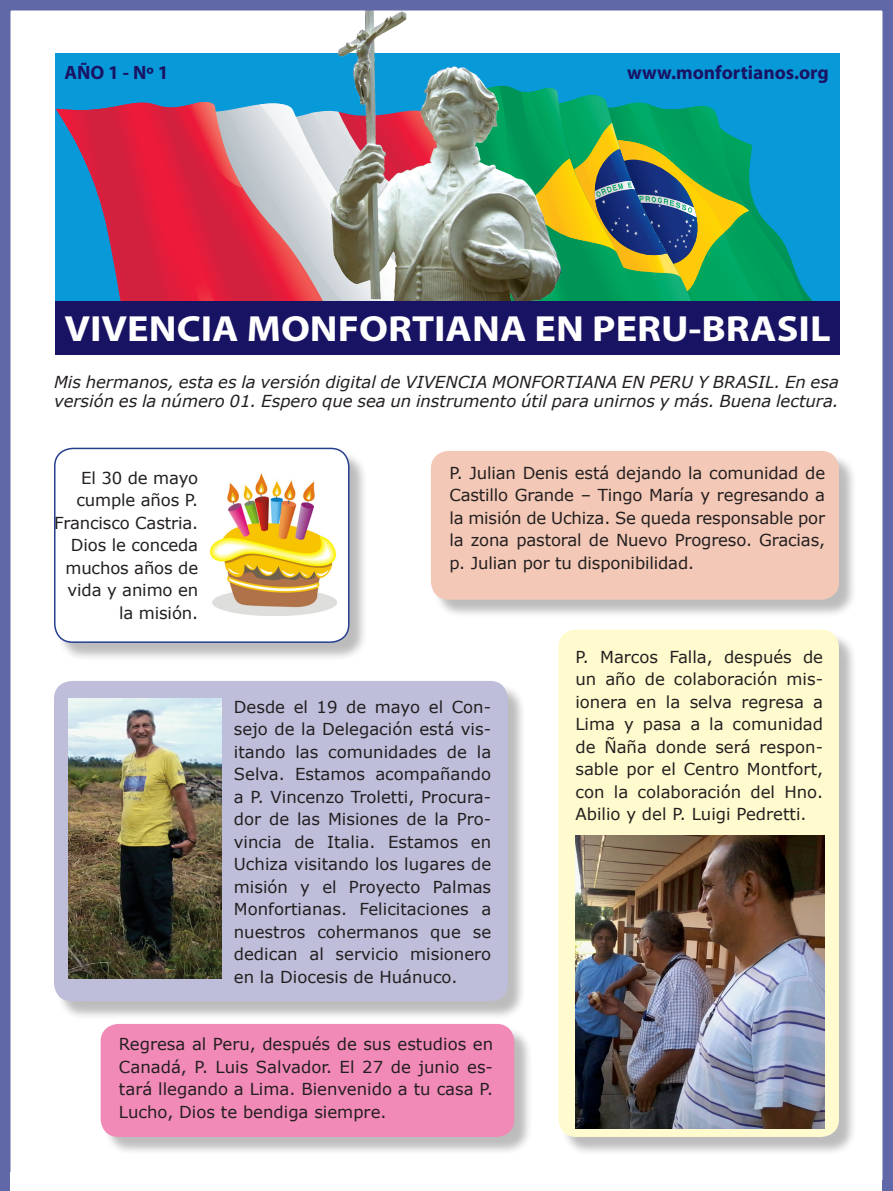
<style>
.page{position:relative;width:893px;height:1191px;background:#fff}
.page>*{position:absolute;margin:0;border:0;box-sizing:border-box;transform-origin:0 0}
.t1{font:700 36.45px "Myriad Pro";color:#fff;scale:1.11 1}
.t2{font:700 19.35px "Myriad Pro";color:#191364}
.t3{font:16.5px/22.5px "Verdana";color:#231f20;text-align:justify}
.t4{font:italic 16.5px/19.8px "Verdana";color:#231f20}
</style>
<div class="page">
<div style="left:103px;top:1026px;width:430px;height:129px;background:#231f20;opacity:.3"></div>
<div style="left:101px;top:1024px;width:413px;height:113px;background:#f28ab8;border-radius:18px"></div>
<div style="left:561px;top:632px;width:297px;height:523px;background:#231f20;opacity:.3"></div>
<div style="left:558px;top:629px;width:281px;height:508px;background:#fffbce;border-radius:18px"></div>
<div style="left:433px;top:453px;width:425px;height:165px;background:#231f20;opacity:.3"></div>
<div style="left:431px;top:451px;width:408px;height:149px;background:#f3c8b6;border-radius:18px"></div>
<div style="left:56px;top:683px;width:471px;height:337px;background:#231f20;opacity:.3"></div>
<div style="left:54px;top:681px;width:454px;height:320px;background:#bebeda;border-radius:18px"></div>
<div style="left:55px;top:53px;width:784px;height:302px;background:#0899d9"></div>
<svg style="left:56px;top:95px;width:757px;height:206px"></svg>
<img style="left:331px;top:11px;width:230px;height:290px">
<div style="left:55px;top:301px;width:784px;height:54px;background:#191364"></div>
<div style="left:56px;top:450px;width:312px;height:211px;background:#231f20;opacity:.3"></div>
<div style="left:55px;top:448px;width:294px;height:194px;background:#fff;border-radius:18px"></div>
<div style="left:54px;top:448px;width:296px;height:195px;border:2px solid #253f8e;border-radius:18px"></div>
<img style="left:211px;top:473px;width:126px;height:142px">
<div style="left:0;top:0;width:893px;height:1191px;border:10px solid #6168a7"></div>
<div style="left:11px;top:1172px;width:871px;height:19px;background:#fff"></div>
<img style="left:68px;top:698px;width:153px;height:280px">
<img style="left:575px;top:835px;width:250px;height:294px">
<p class="t2" style="left:64px;top:60px;width:106px">AÑO 1 - Nº 1</p>
<p class="t2" style="left:627px;top:60px;width:203px">www.monfortianos.org</p>
<p class="t1" style="left:64px;top:305px;width:692px">VIVENCIA MONFORTIANA EN PERU-BRASIL</p>
<p class="t4" style="left:54px;top:371px;width:786px">Mis hermanos, esta es la versión digital de VIVENCIA MONFORTIANA EN PERU Y BRASIL. En esa versión es la número 01. Espero que sea un instrumento útil para unirnos y más. Buena lectura.</p>
<p class="t3" style="left:54px;top:466px;width:145px;text-align:right">El 30 de mayo cumple años P.<br>Francisco Castria.<br>Dios le conceda muchos años de vida y animo en la misión.</p>
<p class="t3" style="left:449px;top:461px;width:377px">P. Julian Denis está dejando la comunidad de Castillo Grande – Tingo María y regresando a la misión de Uchiza. Se queda responsable por la zona pastoral de Nuevo Progreso. Gracias, p. Julian por tu disponibilidad.</p>
<p class="t3" style="left:234px;top:695px;width:259px">Desde el 19 de mayo el Con&shy;sejo de la Delegación está vis&shy;itando las comunidades de la Selva. Estamos acompañando a P. Vincenzo Troletti, Procura&shy;dor de las Misiones de la Pro&shy;vincia de Italia. Estamos en Uchiza visitando los lugares de misión y el Proyecto Palmas Monfortianas. Felicitaciones a nuestros cohermanos que se dedican al servicio misionero en la Diocesis de Huánuco.</p>
<p class="t3" style="left:575px;top:645px;width:249px">P. Marcos Falla, después de un año de colaboración mis&shy;ionera en la selva regresa a Lima y pasa a la comunidad de Ñaña donde será respon&shy;sable por el Centro Montfort, con la colaboración del Hno.<br>Abilio y del P. Luigi Pedretti.</p>
<p class="t3" style="left:119px;top:1033px;width:376px">Regresa al Peru, después de sus estudios en Canadá, P. Luis Salvador. El 27 de junio es&shy;tará llegando a Lima. Bienvenido a tu casa P.<br>Lucho, Dios te bendiga siempre.</p>
</div>
